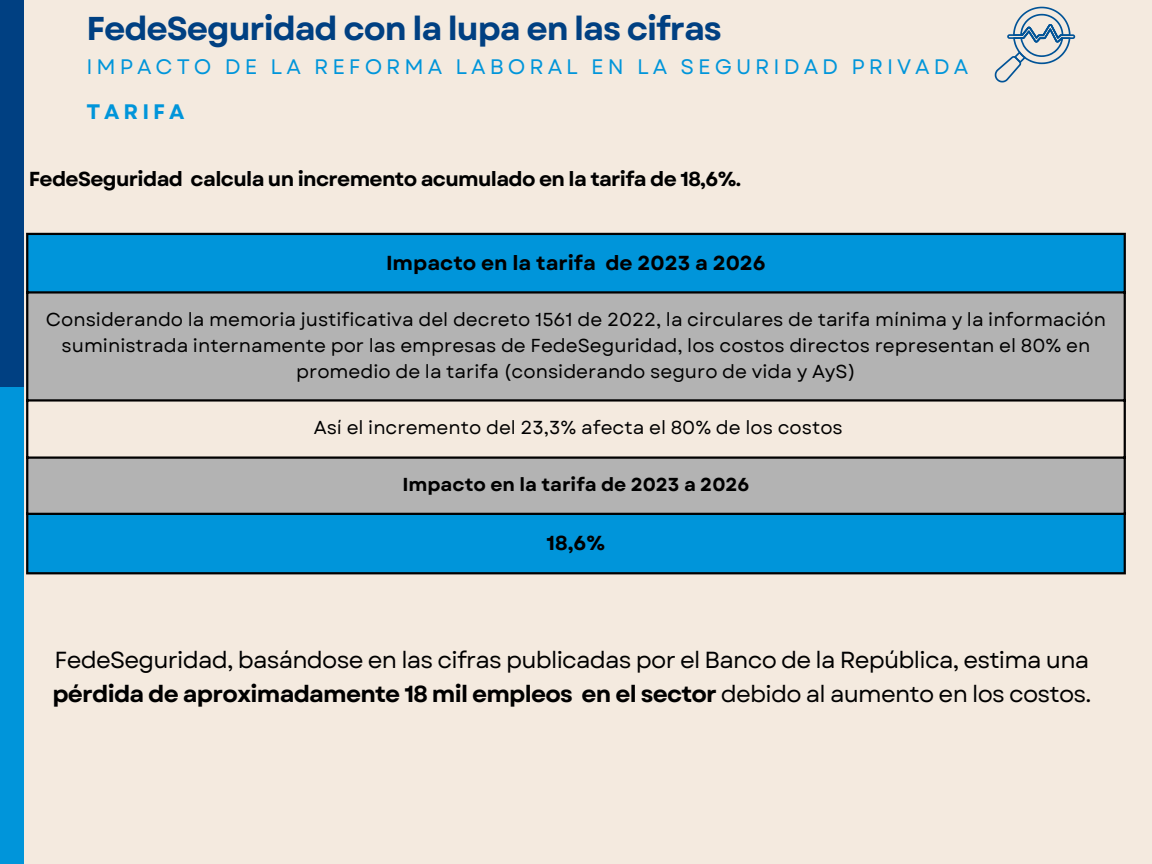
<style>
.page{position:relative;width:1152px;height:864px;background:#f4eadf}
.page>*{position:absolute;margin:0;border:0;box-sizing:border-box;transform-origin:0 0}
.t1{font:700 33px "Garet";letter-spacing:-.03em;color:#004082}
.t2{font:23.25px/33.8px "Garet";letter-spacing:-.03em;color:#000}
.t3{font:21px "Garet";letter-spacing:.19em;color:#0095da}
.t4{font:700 21px "Garet";letter-spacing:.19em;color:#0095da}
.t5{font:700 20.25px "Garet";letter-spacing:-.03em;color:#000}
.t6{font:700 20.25px "Garet";color:#000}
.t7{font:18.75px/25.8px "Garet";color:#000;text-align:center}
.t8{font:700 18.75px "Garet";color:#000}
.s1{font-weight:700}
</style>
<div class="page">
<div style="left:0;top:0;width:23px;height:388px;background:#004082"></div>
<div style="left:0;top:388px;width:23px;height:476px;background:#0095da"></div>
<svg style="left:995px;top:7px;width:80px;height:75px"></svg>
<div style="left:28px;top:235px;width:1096px;height:337px;background:#0095da"></div>
<svg style="left:28px;top:294px;width:1096px;height:219px;fill:#b3b3b3"></svg>
<hr style="left:26px;top:235px;width:2px;height:337px;background:#000">
<hr style="left:1124px;top:235px;width:2px;height:337px;background:#000">
<hr style="left:26px;top:233px;width:1100px;height:2px;background:#000">
<hr style="left:26px;top:291px;width:1100px;height:3px;background:#000">
<hr style="left:26px;top:399px;width:1100px;height:3px;background:#000">
<hr style="left:26px;top:456px;width:1100px;height:3px;background:#000">
<hr style="left:26px;top:513px;width:1100px;height:2px;background:#000">
<hr style="left:26px;top:572px;width:1100px;height:2px;background:#000">
<p class="t1" style="left:86px;top:5px;width:637px">FedeSeguridad con la lupa en las cifras</p>
<p class="t3" style="left:86px;top:51px;width:883px">IMPACTO DE LA REFORMA LABORAL EN LA SEGURIDAD PRIVADA</p>
<p class="t4" style="left:86px;top:96px;width:100px">TARIFA</p>
<p class="t5" style="left:29px;top:164px;width:714px">FedeSeguridad calcula un incremento acumulado en la tarifa de 18,6%.</p>
<h1 class="t6" style="left:386px;top:248px;width:381px">Impacto en la tarifa de 2023 a 2026</h1>
<h3 class="t7" style="left:46px;top:307px;width:1062px">Considerando la memoria justificativa del decreto 1561 de 2022, la circulares de tarifa mínima y la información suministrada internamente por las empresas de FedeSeguridad, los costos directos representan el 80% en promedio de la tarifa (considerando seguro de vida y AyS)</h3>
<h2 class="t7" style="left:314px;top:415px;width:531px">Así el incremento del 23,3% afecta el 80% de los costos</h2>
<p class="t8" style="left:402px;top:471px;width:349px">Impacto en la tarifa de 2023 a 2026</p>
<p class="t5" style="left:547px;top:528px;width:60px">18,6%</p>
<p class="t2" style="left:52px;top:643px;width:1041px">FedeSeguridad, basándose en las cifras publicadas por el Banco de la República, estima una <span class="s1">pérdida de aproximadamente 18 mil empleos en el sector</span> debido al aumento en los costos.</p>
</div>
